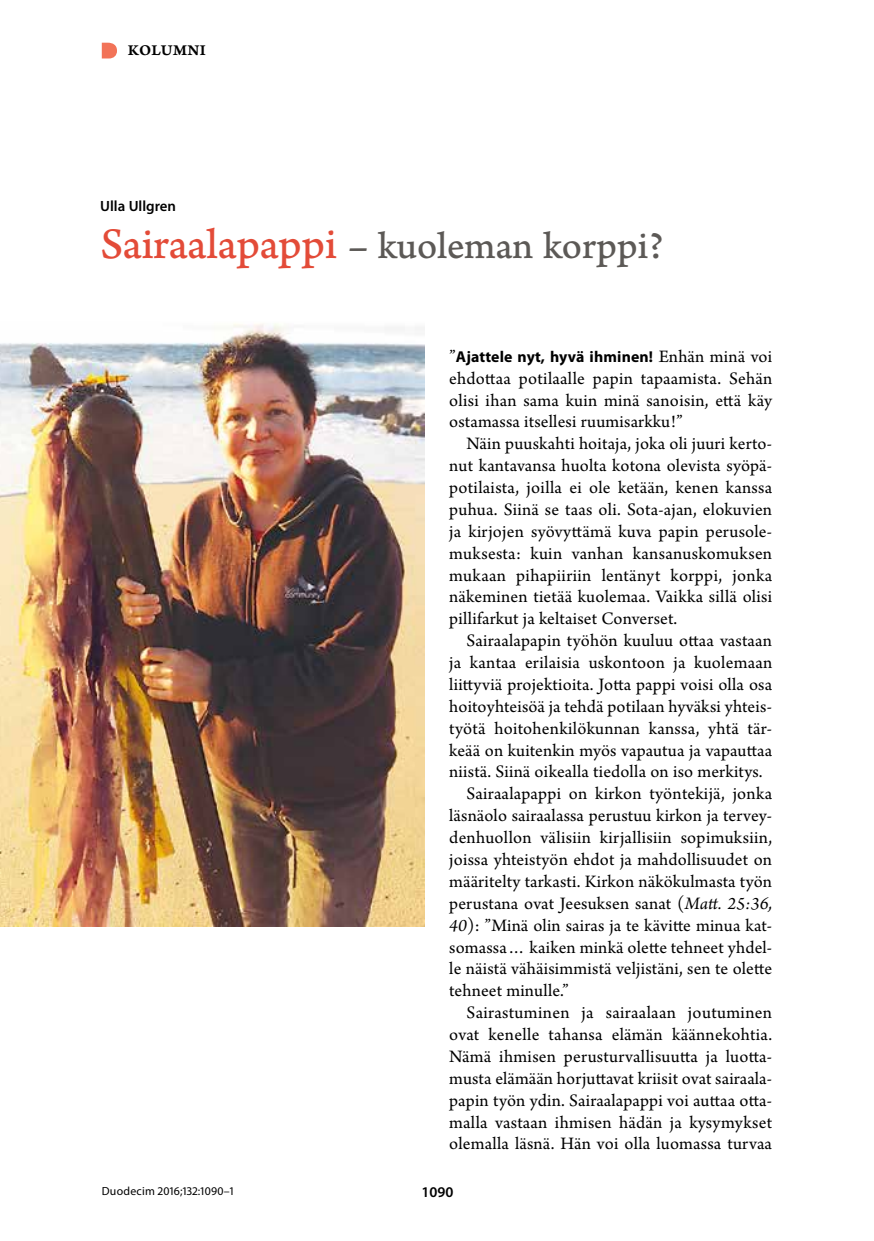
<style>
.page{position:relative;width:874px;height:1241px;background:#fff}
.page>*{position:absolute;margin:0;border:0;box-sizing:border-box;transform-origin:0 0}
.t1{font:40.25px "Arno Pro Caption";letter-spacing:-.01em;color:#5c5956}
.t2{font:18.38px/21.9px "Arno Pro";letter-spacing:.01em;color:#000;text-align:justify}
.t3{font:700 15.75px "Myriad Pro";letter-spacing:.01em;color:#000}
.t4{font:15.75px "Arno Pro Smbd Caption";letter-spacing:.02em;color:#000}
.t5{font:600 14.88px "Myriad Pro";color:#000}
.t6{font:11.9px "Myriad Pro";letter-spacing:.02em;color:#000}
.s1{font-size:45.5px;color:#e34b38}
.s2{font-family:"Arno Pro";font-weight:400;font-size:18.38px}
.s3{font-style:italic}
</style>
<div class="page">
<img style="left:0;top:323px;width:424px;height:603px">
<svg style="left:102px;top:43px;width:15px;height:15px"></svg>
<p class="t4" style="left:128px;top:41px;width:79px">KOLUMNI</p>
<p class="t5" style="left:100px;top:196px;width:77px">Ulla Ullgren</p>
<h1 class="t1" style="left:100px;top:221px;width:565px"><span class="s1">Sairaalapappi</span> – kuoleman korppi?</h1>
<p class="t6" style="left:102px;top:1183px;width:133px">Duodecim 2016;132:1090–1</p>
<p class="t3" style="left:449px;top:346px;width:324px"><span class="s2">”</span>Ajattele nyt, hyvä ihminen! <span class="s2">Enhän minä voi</span></p>
<p class="t2" style="left:449px;top:368px;width:324px">ehdottaa potilaalle papin tapaamista. Sehän olisi ihan sama kuin minä sanoisin, että käy ostamassa itsellesi ruumisarkku!”</p>
<p class="t2" style="left:449px;top:433px;width:324px;text-indent:17px">Näin puuskahti hoitaja, joka oli juuri kerto&shy;nut kantavansa huolta kotona olevista syöpä&shy;potilaista, joilla ei ole ketään, kenen kanssa puhua. Siinä se taas oli. Sota-ajan, elokuvien ja kirjojen syövyttämä kuva papin perusole&shy;muksesta: kuin vanhan kansanuskomuksen mukaan pihapiiriin lentänyt korppi, jonka näkeminen tietää kuolemaa. Vaikka sillä olisi pillifarkut ja keltaiset Converset.</p>
<p class="t2" style="left:466px;top:630px;width:307px">Sairaalapapin työhön kuuluu ottaa vastaan</p>
<p class="t2" style="left:449px;top:652px;width:324px">ja kantaa erilaisia uskontoon ja kuolemaan</p>
<p class="t2" style="left:449px;top:674px;width:324px">liittyviä projektioita. Jotta pappi voisi olla osa</p>
<p class="t2" style="left:449px;top:696px;width:324px">hoitoyhteisöä ja tehdä potilaan hyväksi yhteis-</p>
<p class="t2" style="left:449px;top:718px;width:324px">työtä hoitohenkilökunnan kanssa, yhtä tär-</p>
<p class="t2" style="left:449px;top:740px;width:324px">keää on kuitenkin myös vapautua ja vapauttaa</p>
<p class="t2" style="left:449px;top:761px;width:315px">niistä. Siinä oikealla tiedolla on iso merkitys.</p>
<p class="t2" style="left:466px;top:783px;width:307px">Sairaalapappi on kirkon työntekijä, jonka</p>
<p class="t2" style="left:449px;top:805px;width:324px">läsnäolo sairaalassa perustuu kirkon ja tervey-</p>
<p class="t2" style="left:449px;top:827px;width:324px">denhuollon välisiin kirjallisiin sopimuksiin,</p>
<p class="t2" style="left:449px;top:849px;width:324px">joissa yhteistyön ehdot ja mahdollisuudet on</p>
<p class="t2" style="left:449px;top:871px;width:324px">määritelty tarkasti. Kirkon näkökulmasta työn</p>
<p class="t2" style="left:449px;top:893px;width:324px">perustana ovat Jeesuksen sanat (<span class="s3">Matt. 25:36,</span></p>
<p class="t2" style="left:449px;top:915px;width:324px"><span class="s3">40</span>): ”Minä olin sairas ja te kävitte minua kat-</p>
<p class="t2" style="left:449px;top:936px;width:324px">somassa… kaiken minkä olette tehneet yhdel-</p>
<p class="t2" style="left:449px;top:958px;width:324px">le näistä vähäisimmistä veljistäni, sen te olette</p>
<p class="t2" style="left:449px;top:980px;width:121px">tehneet minulle.”</p>
<p class="t2" style="left:466px;top:1002px;width:307px">Sairastuminen ja sairaalaan joutuminen</p>
<p class="t2" style="left:449px;top:1024px;width:324px">ovat kenelle tahansa elämän käännekohtia.</p>
<p class="t2" style="left:449px;top:1046px;width:324px">Nämä ihmisen perusturvallisuutta ja luotta-</p>
<p class="t2" style="left:449px;top:1068px;width:324px">musta elämään horjuttavat kriisit ovat sairaala-</p>
<p class="t2" style="left:449px;top:1089px;width:324px">papin työn ydin. Sairaalapappi voi auttaa otta-</p>
<p class="t2" style="left:449px;top:1111px;width:324px">malla vastaan ihmisen hädän ja kysymykset</p>
<p class="t2" style="left:449px;top:1133px;width:324px">olemalla läsnä. Hän voi olla luomassa turvaa</p>
<p class="t5" style="left:421px;top:1182px;width:33px">1090</p>
</div>
